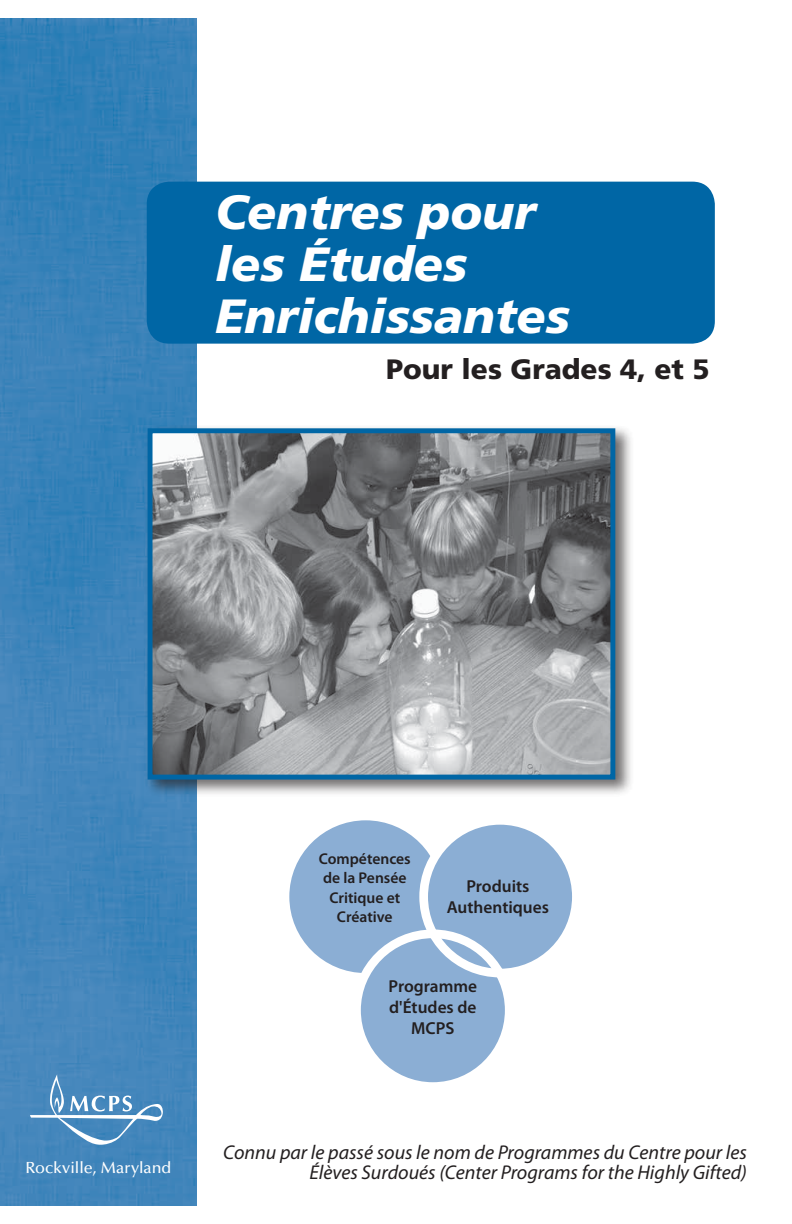
<style>
.page{position:relative;width:792px;height:1224px;background:#fff}
.page>*{position:absolute;margin:0;border:0;box-sizing:border-box;transform-origin:0 0}
.t1{font:italic 900 48px/52px "Frutiger LT Std";color:#fff}
.t2{font:900 28px "Frutiger LT Std";color:#231f20}
.t3{font:italic 20px/20px "Myriad Pro";color:#231f20;text-align:right}
.t4{font:600 17.4px/20.8px "Myriad Pro";color:#231f20;text-align:center}
.t5{font:500 16.2px "Optima LT Std";color:#fff}
.t6{font:600 15.6px/19px "Myriad Pro";color:#231f20;text-align:center}
</style>
<div class="page">
<img style="left:0;top:18px;width:196px;height:1188px">
<svg style="left:30px;top:1074px;width:133px;height:71px;background:#5e97c5"></svg>
<div style="left:145px;top:425px;width:489px;height:372px;background:#231f20;opacity:.65"></div>
<img style="left:154px;top:434px;width:455px;height:340px">
<div style="left:148px;top:428px;width:467px;height:352px;border:5px solid #0066a5"></div>
<div style="left:147px;top:182px;width:568px;height:162px;background:#0066a5;border-radius:23px"></div>
<div style="left:424px;top:820px;width:152px;height:153px;background:#8baed4;border-radius:50%"></div>
<div style="left:289px;top:820px;width:153px;height:153px;background:#8baed4;border-radius:50%"></div>
<div style="left:357px;top:934px;width:152px;height:153px;background:#8baed4;border-radius:50%"></div>
<div style="left:352px;top:930px;width:162px;height:161px;border:9px solid #fff;border-radius:50%"></div>
<div style="left:419px;top:816px;width:162px;height:161px;border:9px solid #fff;border-radius:50%"></div>
<p class="t1" style="left:215px;top:186px;width:356px">Centres pour les Études<br>Enrichissantes</p>
<p class="t2" style="left:386px;top:353px;width:325px">Pour les Grades 4, et 5</p>
<p class="t5" style="left:25px;top:1158px;width:148px">Rockville, Maryland</p>
<p class="t6" style="left:319px;top:849px;width:94px">Compétences de la Pensée<br>Critique et<br>Créative</p>
<p class="t4" style="left:447px;top:876px;width:104px">Produits<br>Authentiques</p>
<p class="t4" style="left:389px;top:975px;width:90px">Programme d'Études de<br>MCPS</p>
<p class="t3" style="left:223px;top:1142px;width:525px">Connu par le passé sous le nom de Programmes du Centre pour les<br>Élèves Surdoués (Center Programs for the Highly Gifted)</p>
</div>
